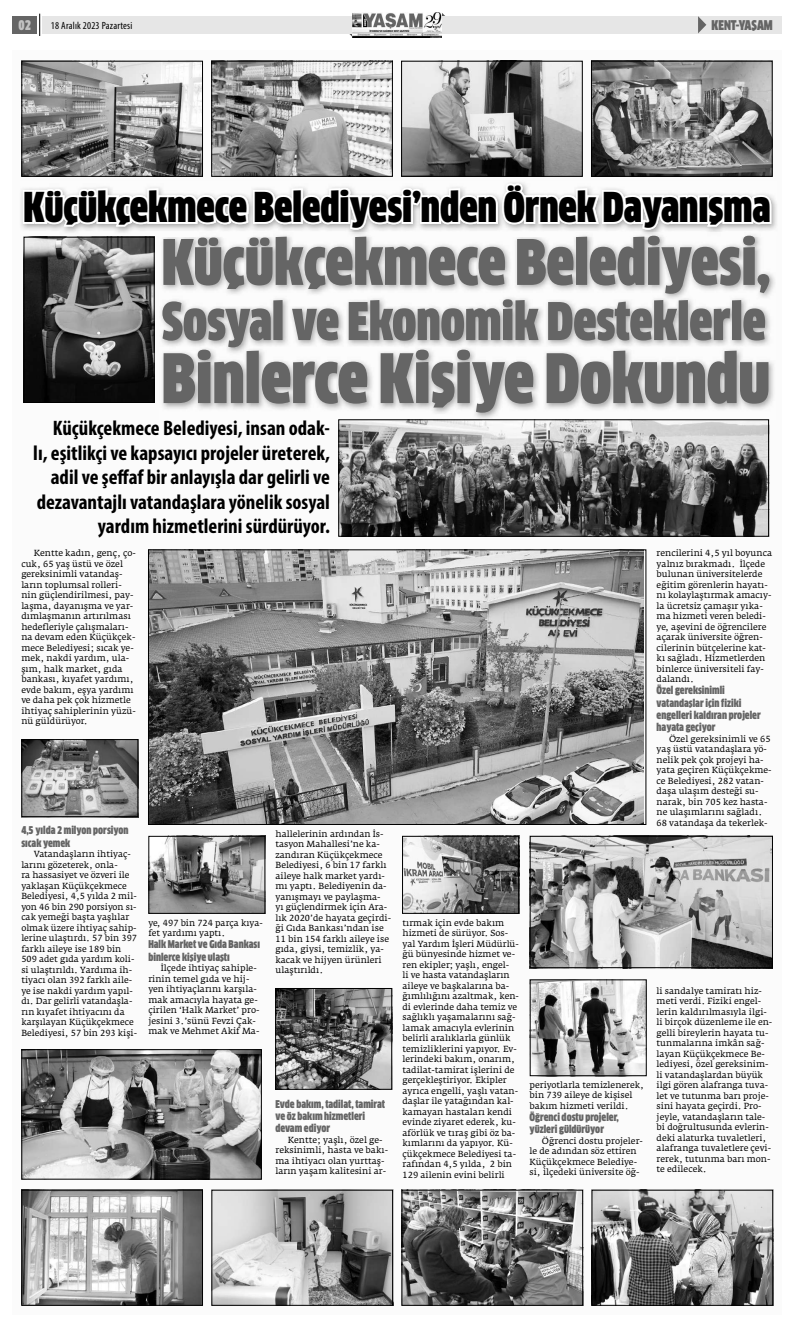
<style>
.page{position:relative;width:794px;height:1327px;background:#fff}
.page>*{position:absolute;margin:0;border:0;box-sizing:border-box;transform-origin:0 0}
.t1{font:900 condensed 66.41px "Clan OT";color:#656565}
.t2{font:900 condensed 61.16px "Clan OT";color:#656565}
.t3{font:900 condensed 50.66px "Clan OT";color:#656565}
.t4{font:900 condensed 40.16px "Clan OT";color:#000}
.t5{font:700 condensed 21px/24.5px "Myriad Pro";color:#000;text-align:right}
.t6{font:900 condensed 13.12px "Clan OT";color:#656565}
.t7{font:900 condensed 13.12px "Clan OT";color:#c2c2c2}
.t8{font:900 condensed 10.5px/12.2px "Clan OT";color:#656565}
.t9{font:condensed 10.5px "Myriad Pro";letter-spacing:.02em;color:#000}
.t10{font:8.75px/10.5px "Fedra Serif A Pro";color:#000}
</style>
<div class="page">
<svg style="left:344px;top:33px;width:8px;height:4px"></svg>
<div style="left:42px;top:16px;width:739px;height:17px;background:#e6e6e6"></div>
<div style="left:12px;top:16px;width:25px;height:17px;background:#656565"></div>
<svg style="left:39px;top:14px;width:1px;height:22px"></svg>
<svg style="left:698px;top:16px;width:8px;height:17px"></svg>
<img style="left:352px;top:12px;width:89px;height:25px">
<div style="left:12px;top:50px;width:769px;height:1265px;background:#fbfbfb"></div>
<img style="left:23px;top:63px;width:178px;height:112px">
<div style="left:21px;top:61px;width:182px;height:116px;border:1px solid #000"></div>
<img style="left:26px;top:239px;width:127px;height:162px">
<div style="left:24px;top:237px;width:131px;height:166px;border:1px solid #000"></div>
<img style="left:23px;top:1192px;width:178px;height:112px">
<div style="left:21px;top:1190px;width:182px;height:116px;border:1px solid #000"></div>
<img style="left:213px;top:63px;width:178px;height:112px">
<div style="left:211px;top:61px;width:182px;height:116px;border:1px solid #000"></div>
<img style="left:213px;top:1192px;width:178px;height:112px">
<div style="left:211px;top:1190px;width:182px;height:116px;border:1px solid #000"></div>
<img style="left:403px;top:63px;width:178px;height:112px">
<div style="left:401px;top:61px;width:182px;height:116px;border:1px solid #000"></div>
<img style="left:403px;top:1192px;width:178px;height:112px">
<div style="left:401px;top:1190px;width:182px;height:116px;border:1px solid #000"></div>
<img style="left:593px;top:63px;width:177px;height:112px">
<div style="left:591px;top:61px;width:181px;height:116px;border:1px solid #000"></div>
<img style="left:593px;top:1192px;width:178px;height:112px">
<div style="left:591px;top:1190px;width:182px;height:116px;border:1px solid #000"></div>
<img style="left:21px;top:182px;width:756px;height:51px">
<svg style="left:23px;top:184px;width:748px;height:46px"></svg>
<img style="left:159px;top:232px;width:617px;height:186px">
<img style="left:340px;top:421px;width:427px;height:114px">
<div style="left:338px;top:419px;width:431px;height:118px;border:1px solid #000"></div>
<svg style="left:148px;top:549px;width:499px;height:276px;background:#8a8a8a"></svg>
<img style="left:150px;top:838px;width:113px;height:74px">
<div style="left:148px;top:836px;width:117px;height:78px;border:1px solid #000"></div>
<img style="left:277px;top:990px;width:113px;height:98px">
<div style="left:275px;top:988px;width:117px;height:102px;border:1px solid #000"></div>
<img style="left:404px;top:838px;width:113px;height:74px">
<div style="left:402px;top:836px;width:117px;height:78px;border:1px solid #000"></div>
<img style="left:532px;top:981px;width:112px;height:93px">
<div style="left:530px;top:979px;width:116px;height:97px;border:1px solid #000"></div>
<img style="left:532px;top:838px;width:239px;height:128px">
<div style="left:530px;top:836px;width:243px;height:132px;border:1px solid #000"></div>
<img style="left:23px;top:1051px;width:237px;height:127px">
<div style="left:21px;top:1049px;width:241px;height:131px;border:1px solid #000"></div>
<img style="left:23px;top:741px;width:113px;height:74px">
<div style="left:21px;top:739px;width:117px;height:78px;border:1px solid #000"></div>
<h3 class="t7" style="left:19px;top:20px;width:14px">02</h3>
<p class="t9" style="left:51px;top:22px;width:83px">18 Aralık 2023 Pazartesi</p>
<h3 class="t6" style="left:711px;top:20px;width:63px">KENT-YAŞAM</h3>
<h3 class="t4" style="left:24px;top:191px;width:748px">Küçükçekmece Belediyesi’nden Örnek Dayanışma</h3>
<h2 class="t2" style="left:162px;top:237px;width:610px">Küçükçekmece Belediyesi,</h2>
<h3 class="t3" style="left:162px;top:301px;width:605px">Sosyal ve Ekonomik Desteklerle</h3>
<h1 class="t1" style="left:162px;top:351px;width:610px">Binlerce Kişiye Dokundu</h1>
<h3 class="t5" style="left:33px;top:418px;width:298px">Küçükçekmece Belediyesi, insan odak&shy;lı, eşitlikçi ve kapsayıcı projeler üreterek, adil ve şeffaf bir anlayışla dar gelirli ve dezavantajlı vatandaşlara yönelik sosyal yardım hizmetlerini sürdürüyor.</h3>
<p class="t10" style="left:21px;top:549px;width:116px;text-indent:12px">Kentte kadın, genç, ço&shy;cuk, 65 yaş üstü ve özel gereksinimli vatandaş&shy;ların toplumsal rolleri&shy;nin güçlendirilmesi, pay&shy;laşma, dayanışma ve yar&shy;dımlaşmanın artırılması hedefleriyle çalışmaları&shy;na devam eden Küçükçek&shy;mece Belediyesi; sıcak ye&shy;mek, nakdi yardım, ula&shy;şım, halk market, gıda bankası, kıyafet yardımı, evde bakım, eşya yardımı ve daha pek çok hizmetle ihtiyaç sahiplerinin yüzü&shy;nü güldürüyor.</p>
<p class="t10" style="left:656px;top:549px;width:117px">rencilerini 4,5 yıl boyunca yalnız bırakmadı. İlçede bulunan üniversitelerde eğitim görenlerin hayatı&shy;nı kolaylaştırmak amacıy&shy;la ücretsiz çamaşır yıka&shy;ma hizmeti veren beledi&shy;ye, aşevini de öğrencilere açarak üniversite öğren&shy;cilerinin bütçelerine kat&shy;kı sağladı. Hizmetlerden binlerce üniversiteli fay&shy;dalandı.</p>
<p class="t8" style="left:656px;top:685px;width:106px">Özel gereksinimli vatandaşlar için fiziki engelleri kaldıran projeler hayata geçiyor</p>
<p class="t10" style="left:656px;top:734px;width:116px;text-indent:12px">Özel gereksinimli ve 65 yaş üstü vatandaşlara yö&shy;nelik pek çok projeyi ha&shy;yata geçiren Küçükçekme&shy;ce Belediyesi, 282 vatan&shy;daşa ulaşım desteği su&shy;narak, bin 705 kez hasta&shy;ne ulaşımlarını sağladı.<br>68 vatandaşa da tekerlek-</p>
<p class="t8" style="left:21px;top:825px;width:109px">4,5 yılda 2 milyon porsiyon sıcak yemek</p>
<p class="t10" style="left:21px;top:850px;width:117px;text-indent:12px">Vatandaşların ihtiyaç&shy;larını gözeterek, onla-<br>ra hassasiyet ve özveri ile yaklaşan Küçükçekmece<br>Belediyesi, 4,5 yılda 2 mil&shy;yon 46 bin 290 porsiyon sı&shy;cak yemeği başta yaşlılar olmak üzere ihtiyaç sahip&shy;lerine ulaştırdı. 57 bin 397 farklı aileye ise 189 bin<br>509 adet gıda yardım koli&shy;si ulaştırıldı. Yardıma ih&shy;tiyacı olan 392 farklı aile&shy;ye ise nakdi yardım yapıl&shy;dı. Dar gelirli vatandaşla&shy;rın kıyafet ihtiyacını da karşılayan Küçükçekmece<br>Belediyesi, 57 bin 293 kişi-</p>
<p class="t10" style="left:275px;top:829px;width:117px">hallelerinin ardından İs&shy;tasyon Mahallesi’ne ka&shy;zandıran Küçükçekmece<br>Belediyesi, 6 bin 17 farklı aileye halk market yardı&shy;mı yaptı. Belediyenin da&shy;yanışmayı ve paylaşma-<br>yı güçlendirmek için Ara&shy;lık 2020’de hayata geçirdi&shy;ği Gıda Bankası’ndan ise<br>11 bin 154 farklı aileye ise gıda, giysi, temizlik, ya&shy;kacak ve hijyen ürünleri ulaştırıldı.</p>
<p class="t10" style="left:148px;top:918px;width:116px">ye, 497 bin 724 parça kıya&shy;fet yardımı yaptı.</p>
<p class="t8" style="left:148px;top:939px;width:113px">Halk Market ve Gıda Bankası binlerce kişiye ulaştı</p>
<p class="t10" style="left:148px;top:963px;width:112px;text-indent:12px">İlçede ihtiyaç sahiple&shy;rinin temel gıda ve hij&shy;yen ihtiyaçlarını karşıla&shy;mak amacıyla hayata ge&shy;çirilen ‘Halk Market’ pro&shy;jesini 3.’sünü Fevzi Çak&shy;mak ve Mehmet Akif Ma-</p>
<p class="t10" style="left:402px;top:918px;width:118px">tırmak için evde bakım hizmeti de sürüyor. Sos&shy;yal Yardım İşleri Müdürlü&shy;ğü bünyesinde hizmet ve&shy;ren ekipler; yaşlı, engel-<br>li ve hasta vatandaşların aileye ve başkalarına ba&shy;ğımlılığını azaltmak, ken&shy;di evlerinde daha temiz ve sağlıklı yaşamalarını sağ&shy;lamak amacıyla evlerinin belirli aralıklarla günlük temizliklerini yapıyor. Ev&shy;lerindeki bakım, onarım, tadilat-tamirat işlerini de gerçekleştiriyor. Ekipler ayrıca engelli, yaşlı vatan&shy;daşlar ile yatağından kal&shy;kamayan hastaları kendi evinde ziyaret ederek, ku&shy;aförlük ve tıraş gibi öz ba&shy;kımlarını da yapıyor. Kü&shy;çükçekmece Belediyesi ta&shy;rafından 4,5 yılda, 2 bin<br>129 ailenin evini belirli</p>
<p class="t10" style="left:656px;top:986px;width:117px">li sandalye tamiratı hiz&shy;meti verdi. Fiziki engel&shy;lerin kaldırılmasıyla ilgi&shy;li birçok düzenleme ile en&shy;gelli bireylerin hayata tu&shy;tunmalarına imkân sağ&shy;layan Küçükçekmece Be&shy;lediyesi, özel gereksinim&shy;li vatandaşlardan büyük ilgi gören alafranga tuva&shy;let ve tutunma barı proje&shy;sini hayata geçirdi. Pro&shy;jeyle, vatandaşların tale&shy;bi doğrultusunda evlerin&shy;deki alaturka tuvaletleri, alafranga tuvaletlere çevi&shy;rerek, tutunma barı mon&shy;te edilecek.</p>
<p class="t10" style="left:529px;top:1080px;width:116px">periyotlarla temizlenerek, bin 739 aileye de kişisel bakım hizmeti verildi.</p>
<p class="t8" style="left:529px;top:1112px;width:91px">Öğrenci dostu projeler, yüzleri güldürüyor</p>
<p class="t10" style="left:529px;top:1136px;width:115px;text-indent:12px">Öğrenci dostu projeler&shy;le de adından söz ettiren<br>Küçükçekmece Belediye&shy;si, ilçedeki üniversite öğ-</p>
<p class="t8" style="left:275px;top:1099px;width:111px">Evde bakım, tadilat, tamirat ve öz bakım hizmetleri devam ediyor</p>
<p class="t10" style="left:275px;top:1135px;width:114px;text-indent:12px">Kentte; yaşlı, özel ge&shy;reksinimli, hasta ve bakı&shy;ma ihtiyacı olan yurttaş&shy;ların yaşam kalitesini ar-</p>
</div>
